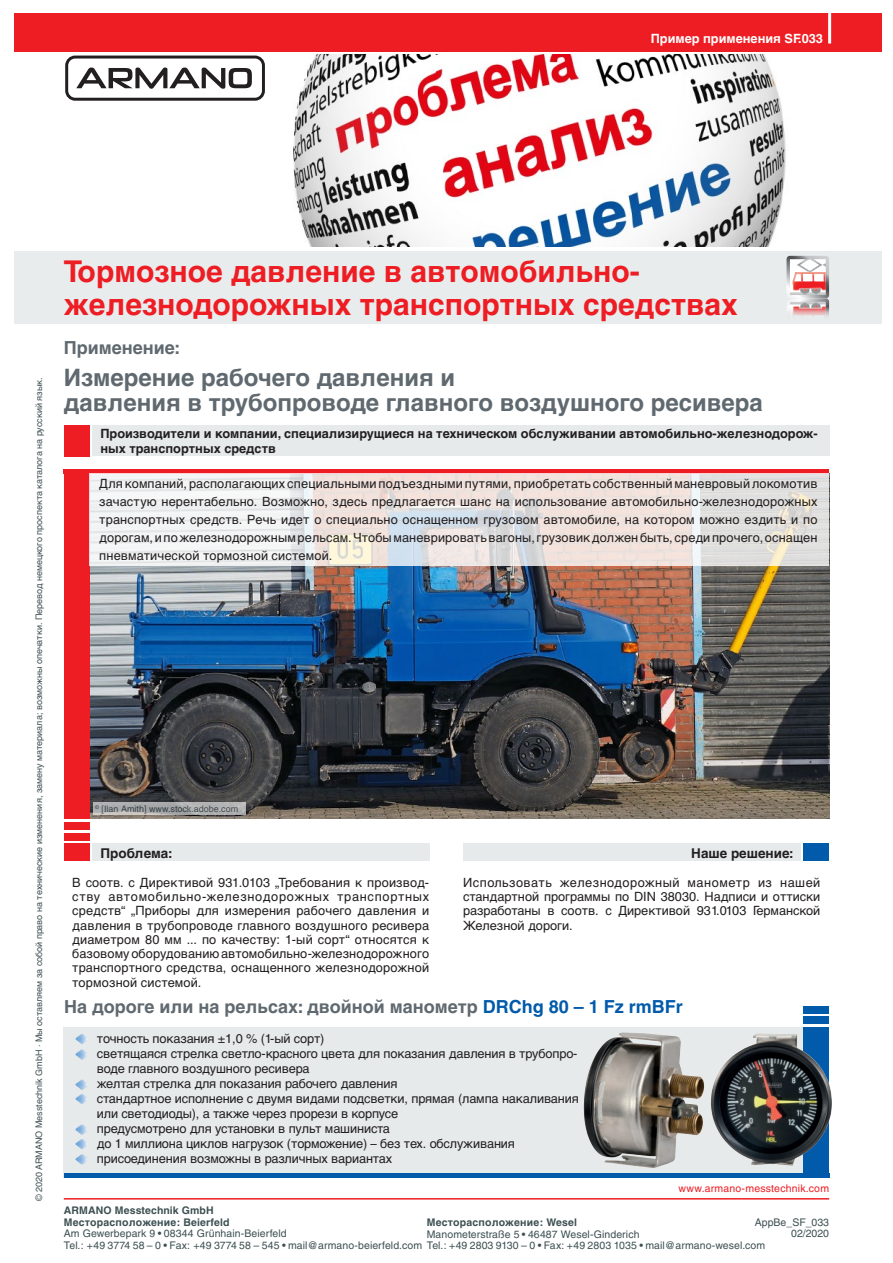
<style>
.page{position:relative;width:893px;height:1263px;background:#fff}
.page>*{position:absolute;margin:0;border:0;box-sizing:border-box;transform-origin:0 0}
.t1{font:700 30px/33px "Helvetica Cyr";color:#ee1d23}
.t2{font:700 24px/25.5px "Helvetica Cyr";color:#5f696f}
.t3{font:700 18px "Helvetica Cyr";color:#5f696f}
.t4{font:700 13.5px "Helvetica Cyr";color:#231f20}
.t5{font:12.75px/14.2px "Helvetica Cyr Upright";letter-spacing:-.01em;color:#231f20;text-align:justify}
.t6{font:700 12.75px/15.3px "Helvetica Cyr";color:#231f20}
.t7{font:700 12.75px "Helvetica Cyr";color:#fff}
.t8{font:10.5px/11.2px "Helvetica";letter-spacing:.005em;color:#3d4f51}
.t9{font:700 10.5px "Helvetica Cyr";letter-spacing:.02em;color:#3d4f51}
.t10{font:10.5px "Helvetica";letter-spacing:.02em;color:#ee1d23}
.t11{font:700 10.5px "Helvetica";letter-spacing:.01em;color:#3d4f51}
.t12{font:9px "Helvetica Cyr Upright";color:#3d4f51}
.t13{font:9px "Helvetica";color:#3d4f51}
.s1{font-family:"Helvetica"}
.s2{font-family:"Helvetica";color:#015aaa}
</style>
<div class="page">
<hr style="left:64px;top:1198px;width:765px;height:1px;background:#ee1d23">
<img style="left:258px;top:55px;width:528px;height:191px">
<div style="left:14px;top:251px;width:867px;height:73px;background:#e6eaeb"></div>
<div style="left:65px;top:56px;width:200px;height:45px;border:3px solid #231f20;border-radius:8px"></div>
<svg style="left:76px;top:68px;width:176px;height:21px"></svg>
<div style="left:14px;top:13px;width:867px;height:38px;background:#ee1d23"></div>
<hr style="left:828px;top:9px;width:3px;height:34px;background:#fff">
<div style="left:92px;top:425px;width:737px;height:31px;background:#e6eaeb"></div>
<div style="left:64px;top:425px;width:25px;height:31px;background:#ee1d23"></div>
<img style="left:89px;top:565px;width:740px;height:254px">
<svg style="left:64px;top:1027px;width:740px;height:146px;background:#c9cccc"></svg>
<div style="left:92px;top:843px;width:337px;height:18px;background:#e6eaeb"></div>
<div style="left:64px;top:843px;width:25px;height:18px;background:#ee1d23"></div>
<div style="left:463px;top:843px;width:338px;height:18px;background:#e6eaeb"></div>
<div style="left:803px;top:843px;width:26px;height:18px;background:#015aaa"></div>
<div style="left:64px;top:473px;width:25px;height:346px;background:#ee1d23"></div>
<hr style="left:64px;top:469px;width:765px;height:4px;background:#ee1d23">
<svg style="left:804px;top:1027px;width:25px;height:146px;background:#1c486e"></svg>
<hr style="left:64px;top:1173px;width:765px;height:4px;background:#015aaa">
<div style="left:804px;top:1017px;width:25px;height:7px;background:#015aaa"></div>
<div style="left:804px;top:1006px;width:25px;height:8px;background:#015aaa"></div>
<div style="left:64px;top:833px;width:25px;height:7px;background:#ee1d23"></div>
<div style="left:64px;top:822px;width:25px;height:8px;background:#ee1d23"></div>
<svg style="left:89px;top:473px;width:740px;height:92px"></svg>
<svg style="left:786px;top:256px;width:43px;height:60px;background:#d8b9ba"></svg>
<svg style="left:75px;top:1034px;width:14px;height:15px"></svg>
<img style="left:75px;top:1049px;width:14px;height:11px">
<svg style="left:75px;top:1079px;width:14px;height:15px"></svg>
<img style="left:75px;top:1094px;width:14px;height:10px">
<svg style="left:75px;top:1124px;width:14px;height:30px"></svg>
<img style="left:75px;top:1154px;width:14px;height:10px">
<svg style="left:94px;top:803px;width:152px;height:12px;background:#afb0b0"></svg>
<img style="left:738px;top:1033px;width:20px;height:19px">
<img style="left:596px;top:1032px;width:27px;height:23px">
<p class="t7" style="left:651px;top:32px;width:174px">Пример применения SF.033</p>
<p class="t12" style="left:34px;top:1201px;width:825px;rotate:-90deg">© 2020 ARMANO Messtechnik GmbH · Мы оставляем за собой право на технические изменения, замену материала; возможны опечатки. Перевод немецкого проспекта каталога на русский язык.</p>
<h1 class="t1" style="left:64px;top:255px;width:675px">Тормозное давление в автомобильно&shy;железнодорожных транспортных средствах</h1>
<h3 class="t3" style="left:64px;top:337px;width:118px">Применение:</h3>
<h2 class="t2" style="left:64px;top:364px;width:701px">Измерение рабочего давления и<br>давления в трубопроводе главного воздушного ресивера</h2>
<p class="t6" style="left:100px;top:426px;width:719px">Производители и компании, специализирущиеся на техническом обслуживании автомобильно-железнодорож&shy;ных транспортных средств</p>
<p class="t5" style="left:99px;top:474px;width:720px;line-height:18px">Для компаний, располагающих специальными подъездными путями, приобретать собственный маневровый локомотив зачастую нерентабельно. Возможно, здесь предлагается шанс на использование автомобильно-железнодорожных транспортных средств. Речь идет о специально оснащенном грузовом автомобиле, на котором можно ездить и по дорогам, и по железнодорожным рельсам. Чтобы маневрировать вагоны, грузовик должен быть, среди прочего, оснащен пневматической тормозной системой.</p>
<p class="t13" style="left:95px;top:804px;width:145px"><sup>©</sup> [Ilan Amith] www.stock.adobe.com</p>
<p class="t4" style="left:100px;top:845px;width:73px">Проблема:</p>
<p class="t4" style="left:691px;top:845px;width:104px">Наше решение:</p>
<p class="t5" style="left:72px;top:875px;width:358px">В соотв. с Директивой 931.0103 <span class="s1">„</span>Требования к производ&shy;ству автомобильно-железнодорожных транспортных средств<span class="s1">“ „</span>Приборы для измерения рабочего давления и давления в трубопроводе главного воздушного ресивера диаметром 80 мм ... по качеству: 1-ый сорт<span class="s1">“</span> относятся к базовому оборудованию автомобильно-железнодорожного транспортного средства, оснащенного железнодорожной тормозной системой.</p>
<p class="t5" style="left:463px;top:875px;width:359px">Использовать железнодорожный манометр из нашей стандартной программы по DIN 38030. Надписи и оттиски разработаны в соотв. с Директивой 931.0103 Германской Железной дороги.</p>
<h3 class="t3" style="left:64px;top:996px;width:620px">На дороге или на рельсах: двойной манометр <span class="s2">DRChg 80 – 1 Fz rmBFr</span></h3>
<p class="t5" style="left:97px;top:1031px;width:484px;line-height:15px;text-align:left">точность показания <span class="s1">±1,0 %</span> (1-ый сорт)<br>светящаяся стрелка светло-красного цвета для показания давления в трубопро&shy;воде главного воздушного ресивера<br>желтая стрелка для показания рабочего давления<br>стандартное исполнение с двумя видами подсветки, прямая (лампа накаливания или светодиоды), а также через прорези в корпусе<br>предусмотрено для установки в пульт машиниста<br>до 1 миллиона циклов нагрузок (торможение) – без тех. обслуживания присоединения возможны в различных вариантах</p>
<p class="t10" style="left:678px;top:1183px;width:152px">www.armano-messtechnik.com</p>
<p class="t8" style="left:755px;top:1216px;width:76px;text-align:right">AppBe_SF_033<br>02/2020</p>
<p class="t11" style="left:64px;top:1204px;width:151px">ARMANO Messtechnik GmbH</p>
<p class="t9" style="left:64px;top:1216px;width:167px">Месторасположение<span class="s1">: Beierfeld</span></p>
<p class="t8" style="left:64px;top:1228px;width:224px">Am Gewerbepark 9 • 08344 Grünhain-Beierfeld</p>
<p class="t9" style="left:427px;top:1216px;width:152px">Месторасположение<span class="s1">: Wesel</span></p>
<p class="t8" style="left:64px;top:1228px;width:703px;text-indent:363px">Manometerstraße 5 • 46487 Wesel-Ginderich<br>Tel.: +49 3774 58 – 0 • Fax: +49 3774 58 – 545 • mail@armano-beierfeld.com Tel.: +49 2803 9130 – 0 • Fax: +49 2803 1035 • mail@armano-wesel.com</p>
</div>
